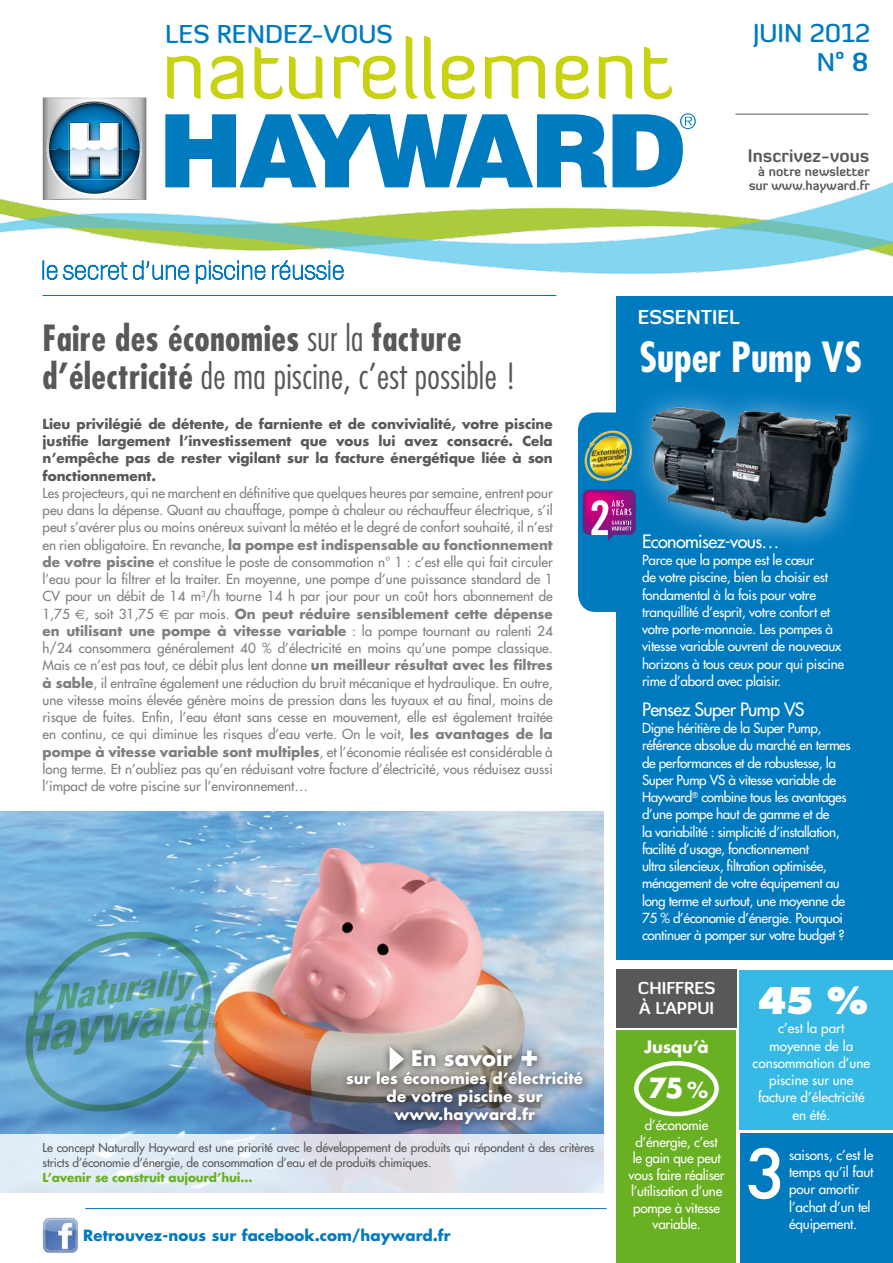
<style>
.page{position:relative;width:893px;height:1263px;background:#fff}
.page>*{position:absolute;margin:0;border:0;box-sizing:border-box;transform-origin:0 0}
.t1{font:83.1px "Diavlo";color:#c8d210}
.t2{font:500 66.15px "Futura";color:#fff}
.t3{font:700 condensed 40.5px "Futura";color:#fff}
.t4{font:800 35.7px "Futura";color:#fff}
.t5{font:700 condensed 35.1px/38px "Futura";letter-spacing:.01em;color:#58585a}
.t6{font:700 27px "Futura";color:#fff}
.t7{font:500 25.5px "Diavlo";color:#007abf}
.t8{font:700 21px "Futura";color:#fff}
.t9{font:700 19.5px "Diavlo";color:#fff}
.t10{font:18px "Futura";letter-spacing:-.035em;color:#fff}
.t11{font:700 17.7px "Diavlo";letter-spacing:.01em;color:#58585a}
.t12{font:700 16.8px/20.2px "Diavlo";color:#fff}
.t13{font:700 16.5px "Futura";letter-spacing:-.01em;color:#fff}
.t14{font:700 15px/18px "Futura";letter-spacing:.01em;color:#fff;text-align:center}
.t15{font:700 15px "Futura";color:#007abf}
.t16{font:13.5px/17.2px "Futura";color:#7e7f81;text-align:justify}
.t17{font:13.5px/17.2px "Futura";letter-spacing:-.02em;color:#fff}
.t18{font:700 13.5px/17.2px "Futura";color:#58585a;text-align:justify}
.t19{font:13.5px/17.2px "Futura";color:#fff;text-align:center}
.t20{font:700 12.6px/14px "Diavlo";letter-spacing:.01em;color:#58585a;text-align:right}
.t21{font:12px/15px "Futura";letter-spacing:-.01em;color:#58585a}
.t22{font:700 12px "Futura";letter-spacing:-.01em;color:#6ab023}
.s1{font-weight:700}
.s2{font-weight:300}
.s3{font-family:"Euro Sans"}
.s4{font-size:30px}
.s5{font-size:21.6px}
</style>
<div class="page">
<img style="left:0;top:811px;width:604px;height:323px">
<div style="left:0;top:1134px;width:604px;height:58px;background:linear-gradient(to right,#e3eff7,#dcdfea)"></div>
<div style="left:578px;top:412px;width:70px;height:200px;background:#007abf;border-radius:18px"></div>
<div style="left:617px;top:296px;width:276px;height:664px;background:#007abf"></div>
<svg style="left:165px;top:113px;width:531px;height:53px"></svg>
<img style="left:43px;top:97px;width:103px;height:69px">
<img style="left:47px;top:101px;width:95px;height:65px">
<img style="left:43px;top:98px;width:103px;height:1px">
<img style="left:49px;top:103px;width:91px;height:44px">
<img style="left:49px;top:147px;width:91px;height:19px">
<img style="left:68px;top:121px;width:55px;height:45px">
<svg style="left:70px;top:123px;width:49px;height:43px"></svg>
<div style="left:624px;top:381px;width:252px;height:169px;background:#fff;opacity:.6"></div>
<img style="left:642px;top:384px;width:217px;height:149px">
<img style="left:43px;top:1218px;width:35px;height:35px">
<img style="left:0;top:166px;width:893px;height:108px">
<svg style="left:21px;top:933px;width:196px;height:183px;background:#5c98cc"></svg>
<svg style="left:26px;top:933px;width:191px;height:178px;background:#64a2bf"></svg>
<img style="left:584px;top:430px;width:51px;height:54px">
<hr style="left:735px;top:114px;width:133px;height:1px;background:#58585a">
<svg style="left:42px;top:259px;width:302px;height:25px"></svg>
<hr style="left:85px;top:1208px;width:522px;height:1px;background:#007abf">
<hr style="left:43px;top:295px;width:513px;height:1px;background:#007abf">
<svg style="left:583px;top:490px;width:53px;height:51px;background:#96449b"></svg>
<div style="left:338px;top:1039px;width:253px;height:93px;background:#000;opacity:.75"></div>
<svg style="left:390px;top:1046px;width:14px;height:25px"></svg>
<div style="left:740px;top:1133px;width:153px;height:130px;background:#007abf"></div>
<div style="left:617px;top:1031px;width:119px;height:232px;background:#6ab023"></div>
<div style="left:740px;top:970px;width:153px;height:159px;background:#36bae5"></div>
<div style="left:617px;top:969px;width:120px;height:59px;background:#58585a"></div>
<div style="left:634px;top:1061px;width:85px;height:55px;border:4px solid #fff;border-radius:50%"></div>
<h3 class="t7" style="left:165px;top:17px;width:229px">LES RENDEZ-VOUS</h3>
<h1 class="t1" style="left:161px;top:17px;width:513px">naturellement</h1>
<h3 class="t7" style="left:753px;top:17px;width:119px">JUIN 2012</h3>
<h3 class="t7" style="left:817px;top:46px;width:53px">N° <span class="s1">8</span></h3>
<h3 class="t11" style="left:748px;top:144px;width:123px">Inscrivez-vous</h3>
<p class="t20" style="left:749px;top:164px;width:122px">à notre newsletter sur www.hayward.fr</p>
<h3 class="t5" style="left:43px;top:319px;width:476px">Faire des économies <span class="s2">sur la</span> facture d’électricité <span class="s2">de ma piscine, c’est possible !</span></h3>
<p class="t18" style="left:43px;top:415px;width:512px">Lieu privilégié de détente, de farniente et de convivialité, votre piscine justifie largement l’investissement que vous lui avez consacré. Cela n’empêche pas de rester vigilant sur la facture énergétique liée à son fonctionnement.</p>
<p class="t16" style="left:43px;top:484px;width:512px">Les projecteurs, qui ne marchent en définitive que quelques heures par semaine, entrent pour peu dans la dépense. Quant au chauffage, pompe à chaleur ou réchauffeur électrique, s’il peut s’avérer plus ou moins onéreux suivant la météo et le degré de confort souhaité, il n’est en rien obligatoire. En revanche, <span class="s1">la pompe est indispensable au fonctionnement de votre piscine</span> et constitue le poste de consommation n° 1 : c’est elle qui fait circuler l’eau pour la filtrer et la traiter. En moyenne, une pompe d’une puissance standard de 1<br>CV pour un débit de 14 m<sup>3</sup>/h tourne 14 h par jour pour un coût hors abonnement de 1,75 <span class="s3">e</span>, soit 31,75 <span class="s3">e</span> par mois. <span class="s1">On peut réduire sensiblement cette dépense en utilisant une pompe à vitesse variable</span> : la pompe tournant au ralenti 24 h/24 consommera généralement 40 % d’électricité en moins qu’une pompe classique.<br>Mais ce n’est pas tout, ce débit plus lent donne <span class="s1">un meilleur résultat avec les filtres à sable</span>, il entraîne également une réduction du bruit mécanique et hydraulique. En outre, une vitesse moins élevée génère moins de pression dans les tuyaux et au final, moins de risque de fuites. Enfin, l’eau étant sans cesse en mouvement, elle est également traitée en continu, ce qui diminue les risques d’eau verte. On le voit, <span class="s1">les avantages de la pompe à vitesse variable sont multiples</span>, et l’économie réalisée est considérable à long terme. Et n’oubliez pas qu’en réduisant votre facture d’électricité, vous réduisez aussi l’impact de votre piscine sur l’environnement…</p>
<h3 class="t8" style="left:411px;top:1044px;width:130px">En savoir <span class="s4">+</span></h3>
<p class="t14" style="left:346px;top:1069px;width:238px">sur les économies d’électricité de votre piscine sur www.hayward.fr</p>
<p class="t21" style="left:43px;top:1140px;width:553px">Le concept Naturally Hayward est une priorité avec le développement de produits qui répondent à des critères stricts d’économie d’énergie, de consommation d’eau et de produits chimiques.</p>
<p class="t22" style="left:43px;top:1169px;width:212px">L’avenir se construit aujourd’hui...</p>
<p class="t15" style="left:83px;top:1225px;width:369px">Retrouvez-nous sur facebook.com/hayward.fr</p>
<h3 class="t9" style="left:638px;top:305px;width:103px">essentiel</h3>
<h3 class="t3" style="left:639px;top:332px;width:224px">Super Pump VS</h3>
<h3 class="t10" style="left:642px;top:530px;width:139px">Economisez-vous…</h3>
<p class="t17" style="left:642px;top:552px;width:204px">Parce que la pompe est le cœur<br>de votre piscine, bien la choisir est fondamental à la fois pour votre tranquillité d’esprit, votre confort et votre porte-monnaie. Les pompes à vitesse variable ouvrent de nouveaux horizons à tous ceux pour qui piscine rime d’abord avec plaisir.</p>
<h3 class="t10" style="left:642px;top:698px;width:164px">Pensez Super Pump VS</h3>
<p class="t17" style="left:642px;top:720px;width:210px">Digne héritière de la Super Pump, référence absolue du marché en termes de performances et de robustesse, la Super Pump VS à vitesse variable de Hayward<sup>®</sup> combine tous les avantages d’une pompe haut de gamme et de<br>la variabilité : simplicité d’installation, facilité d’usage, fonctionnement<br>ultra silencieux, filtration optimisée, ménagement de votre équipement au long terme et surtout, une moyenne de 75 % d’économie d’énergie. Pourquoi continuer à pomper sur votre budget ?</p>
<p class="t12" style="left:638px;top:977px;width:75px">CHIFFRES<br>À L’APPUI</p>
<p class="t13" style="left:644px;top:1036px;width:66px">Jusqu’à</p>
<h3 class="t6" style="left:648px;top:1069px;width:61px">75<span class="s5">%</span></h3>
<p class="t17" style="left:629px;top:1117px;width:98px;line-height:16.5px;text-align:center">d’économie d’énergie, c’est<br>le gain que peut vous faire réaliser l’utilisation d’une pompe à vitesse variable.</p>
<h3 class="t4" style="left:757px;top:978px;width:112px">45 %</h3>
<p class="t19" style="left:752px;top:1020px;width:119px">c’est la part moyenne de la consommation d’une piscine sur une facture d’électricité en été.</p>
<h2 class="t2" style="left:746px;top:1128px;width:42px">3</h2>
<p class="t17" style="left:789px;top:1146px;width:86px">saisons, c’est le temps qu’il faut pour amortir l’achat d’un tel équipement.</p>
</div>
